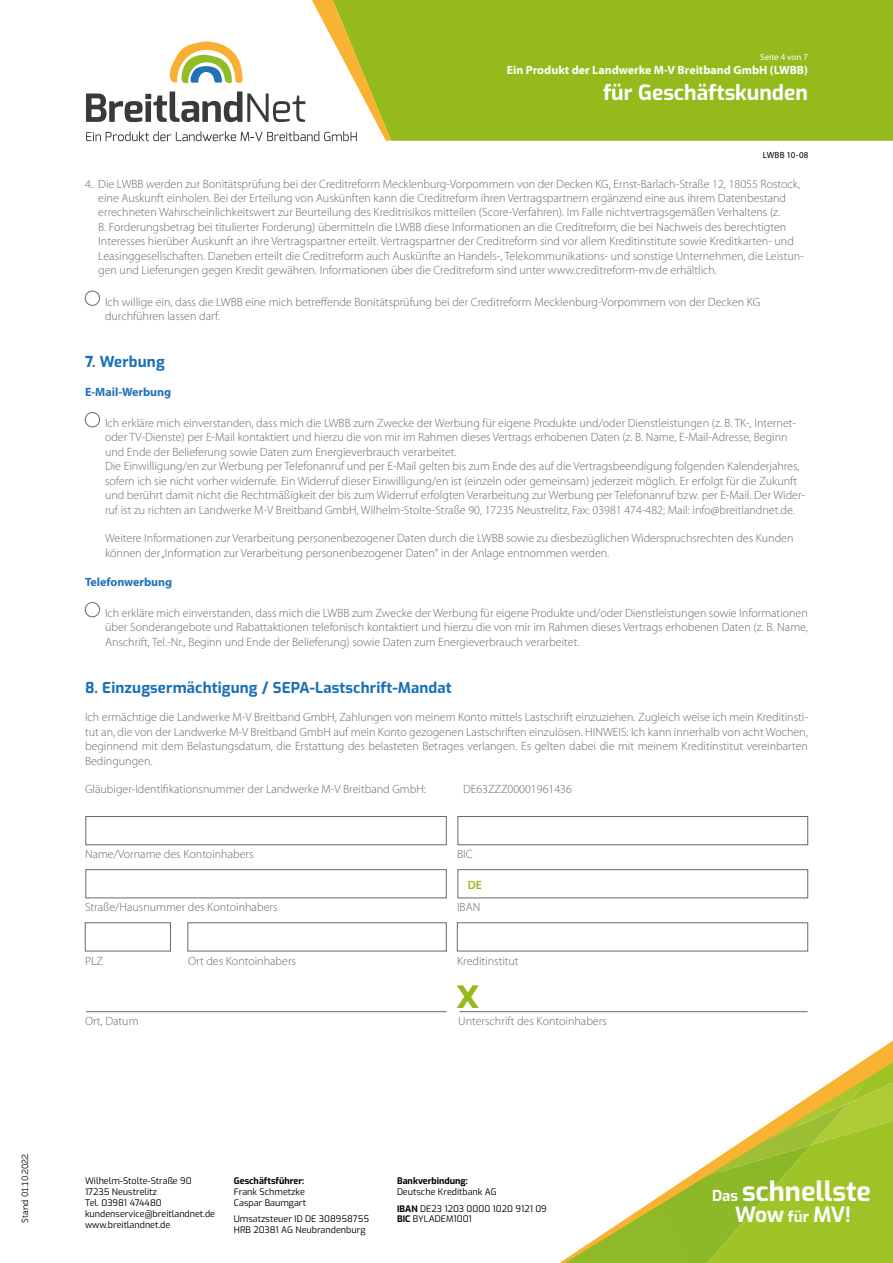
<style>
.page{position:relative;width:893px;height:1263px;background:#fff}
.page>*{position:absolute;margin:0;border:0;box-sizing:border-box;transform-origin:0 0}
.t1{font:700 42px "Exo";color:#94ba1c}
.t2{font:700 27px "Exo";color:#fff}
.t3{font:700 21px "Exo";color:#fff}
.t4{font:700 15px "Exo";letter-spacing:.01em;color:#1770b8}
.t5{font:300 12px/14.4px "Myriad Pro";color:#65686c}
.t6{font:700 12px "Myriad Pro";color:#fff}
.t7{font:700 12px "Myriad Pro";color:#2271b7}
.t8{font:600 12px "Myriad Pro";color:#94ba1c}
.t9{font:9px/10.8px "Exo";color:#000}
.t10{font:700 9px "Exo";color:#000}
.t11{font:9px "Museo 300";letter-spacing:-.005em;color:#000}
.t12{font:9px "Myriad Pro";color:#fff}
.t13{font:9px "Myriad Pro";letter-spacing:.02em;color:#000}
.s1{font-weight:700}
.s2{font-size:15px}
</style>
<div class="page">
<div style="left:391px;top:0;width:502px;height:141px;background:#94ba1c"></div>
<img style="left:852px;top:1054px;width:41px;height:14px">
<img style="left:847px;top:1068px;width:46px;height:9px">
<img style="left:872px;top:1077px;width:21px;height:40px">
<div style="left:811px;top:1117px;width:82px;height:146px;background:#9ec326"></div>
<img style="left:736px;top:1127px;width:111px;height:48px">
<img style="left:559px;top:1145px;width:252px;height:118px">
<img style="left:799px;top:1075px;width:73px;height:67px">
<img style="left:763px;top:1103px;width:84px;height:39px">
<img style="left:583px;top:1191px;width:70px;height:32px">
<img style="left:653px;top:1147px;width:97px;height:44px">
<img style="left:631px;top:1191px;width:22px;height:10px">
<svg style="left:86px;top:0;width:305px;height:141px"></svg>
<div style="left:85px;top:291px;width:15px;height:15px;border:1px solid #65686c;border-radius:50%"></div>
<div style="left:85px;top:412px;width:15px;height:15px;border:1px solid #65686c;border-radius:50%"></div>
<div style="left:85px;top:602px;width:15px;height:15px;border:1px solid #65686c;border-radius:50%"></div>
<hr style="left:459px;top:1011px;width:349px;height:1px;background:#65686c">
<hr style="left:86px;top:1011px;width:360px;height:1px;background:#65686c">
<div style="left:86px;top:816px;width:360px;height:29px;border:1px solid #65686c"></div>
<div style="left:86px;top:869px;width:360px;height:29px;border:1px solid #65686c"></div>
<div style="left:458px;top:816px;width:350px;height:29px;border:1px solid #65686c"></div>
<div style="left:458px;top:869px;width:350px;height:29px;border:1px solid #65686c"></div>
<p class="t11" style="left:20px;top:1222px;width:70px;rotate:-90deg">Stand 01.10.2022</p>
<p class="t12" style="left:760px;top:51px;width:49px">Seite 4 von 7</p>
<p class="t6" style="left:507px;top:62px;width:303px">Ein Produkt der Landwerke M-V Breitband GmbH (LWBB)</p>
<h3 class="t3" style="left:603px;top:76px;width:206px">für Geschäftskunden</h3>
<p class="t13" style="left:763px;top:149px;width:47px">LWBB 10-08</p>
<p class="t5" style="left:98px;top:177px;width:707px;text-indent:-13px">4. Die LWBB werden zur Bonitätsprüfung bei der Creditreform Mecklenburg-Vorpommern von der Decken KG, Ernst-Barlach-Straße 12, 18055 Rostock, eine Auskunft einholen. Bei der Erteilung von Auskünften kann die Creditreform ihren Vertragspartnern ergänzend eine aus ihrem Datenbestand errechneten Wahrscheinlichkeitswert zur Beurteilung des Kreditrisikos mitteilen (Score-Verfahren). Im Falle nichtvertragsgemäßen Verhaltens (z.<br>B. Forderungsbetrag bei titulierter Forderung) übermitteln die LWBB diese Informationen an die Creditreform, die bei Nachweis des berechtigten Interesses hierüber Auskunft an ihre Vertragspartner erteilt. Vertragspartner der Creditreform sind vor allem Kreditinstitute sowie Kreditkarten- und Leasinggesellschaften. Daneben erteilt die Creditreform auch Auskünfte an Handels-, Telekommunikations- und sonstige Unternehmen, die Leistun&shy;gen und Lieferungen gegen Kredit gewähren. Informationen über die Creditreform sind unter www.creditreform-mv.de erhältlich.</p>
<p class="t5" style="left:105px;top:295px;width:657px">Ich willige ein, dass die LWBB eine mich betreffende Bonitätsprüfung bei der Creditreform Mecklenburg-Vorpommern von der Decken KG durchführen lassen darf.</p>
<p class="t4" style="left:85px;top:350px;width:81px">7. Werbung</p>
<p class="t7" style="left:85px;top:384px;width:88px">E-Mail-Werbung</p>
<p class="t5" style="left:105px;top:416px;width:701px">Ich erkläre mich einverstanden, dass mich die LWBB zum Zwecke der Werbung für eigene Produkte und/oder Dienstleistungen (z. B. TK-, Internet&shy;oder TV-Dienste) per E-Mail kontaktiert und hierzu die von mir im Rahmen dieses Vertrags erhobenen Daten (z. B. Name, E-Mail-Adresse, Beginn und Ende der Belieferung sowie Daten zum Energieverbrauch verarbeitet.<br>Die Einwilligung/en zur Werbung per Telefonanruf und per E-Mail gelten bis zum Ende des auf die Vertragsbeendigung folgenden Kalenderjahres, sofern ich sie nicht vorher widerrufe. Ein Widerruf dieser Einwilligung/en ist (einzeln oder gemeinsam) jederzeit möglich. Er erfolgt für die Zukunft und berührt damit nicht die Rechtmäßigkeit der bis zum Widerruf erfolgten Verarbeitung zur Werbung per Telefonanruf bzw. per E-Mail. Der Wider&shy;ruf ist zu richten an Landwerke M-V Breitband GmbH, Wilhelm-Stolte-Straße 90, 17235 Neustrelitz, Fax: 03981 474-482; Mail: info@breitlandnet.de.</p>
<p class="t5" style="left:105px;top:531px;width:690px">Weitere Informationen zur Verarbeitung personenbezogener Daten durch die LWBB sowie zu diesbezüglichen Widerspruchsrechten des Kunden können der „Information zur Verarbeitung personenbezogener Daten“ in der Anlage entnommen werden.</p>
<p class="t7" style="left:85px;top:574px;width:89px">Telefonwerbung</p>
<p class="t5" style="left:105px;top:606px;width:704px;text-align:justify">Ich erkläre mich einverstanden, dass mich die LWBB zum Zwecke der Werbung für eigene Produkte und/oder Dienstleistungen sowie Informationen über Sonderangebote und Rabattaktionen telefonisch kontaktiert und hierzu die von mir im Rahmen dieses Vertrags erhobenen Daten (z. B. Name, Anschrift, Tel.-Nr., Beginn und Ende der Belieferung) sowie Daten zum Energieverbrauch verarbeitet.</p>
<p class="t4" style="left:85px;top:676px;width:368px">8. Einzugsermächtigung / SEPA-Lastschrift-Mandat</p>
<p class="t5" style="left:85px;top:710px;width:724px;text-align:justify">Ich ermächtige die Landwerke M-V Breitband GmbH, Zahlungen von meinem Konto mittels Lastschrift einzuziehen. Zugleich weise ich mein Kreditinsti&shy;tut an, die von der Landwerke M-V Breitband GmbH auf mein Konto gezogenen Lastschriften einzulösen. HINWEIS: Ich kann innerhalb von acht Wochen, beginnend mit dem Belastungsdatum, die Erstattung des belasteten Betrages verlangen. Es gelten dabei die mit meinem Kreditinstitut vereinbarten Bedingungen.</p>
<p class="t5" style="left:85px;top:782px;width:342px">Gläubiger-Identifikationsnummer der Landwerke M-V Breitband GmbH:</p>
<p class="t5" style="left:463px;top:782px;width:110px">DE63ZZZ00001961436</p>
<p class="t5" style="left:85px;top:847px;width:170px">Name/Vorname des Kontoinhabers</p>
<p class="t5" style="left:457px;top:847px;width:17px">BIC</p>
<p class="t8" style="left:468px;top:877px;width:16px">DE</p>
<p class="t5" style="left:85px;top:900px;width:194px">Straße/Hausnummer des Kontoinhabers</p>
<p class="t5" style="left:457px;top:900px;width:25px">IBAN</p>
<p class="t5" style="left:85px;top:953px;width:19px">PLZ</p>
<p class="t5" style="left:188px;top:953px;width:109px">Ort des Kontoinhabers</p>
<p class="t5" style="left:457px;top:953px;width:63px">Kreditinstitut</p>
<h1 class="t1" style="left:456px;top:960px;width:24px">x</h1>
<p class="t5" style="left:85px;top:1014px;width:55px">Ort, Datum</p>
<p class="t5" style="left:458px;top:1014px;width:150px">Unterschrift des Kontoinhabers</p>
<p class="t10" style="left:234px;top:1174px;width:72px">Geschäftsführer:</p>
<p class="t9" style="left:234px;top:1186px;width:74px">Frank Schmetzke<br>Caspar Baumgart</p>
<p class="t9" style="left:234px;top:1213px;width:137px">Umsatzsteuer ID DE 308958755<br>HRB 20381 AG Neubrandenburg</p>
<p class="t9" style="left:85px;top:1175px;width:132px">Wilhelm-Stolte-Straße 90<br>17235 Neustrelitz<br>Tel. 03981 474480 kundenservice@breitlandnet.de www.breitlandnet.de</p>
<p class="t10" style="left:397px;top:1174px;width:72px">Bankverbindung:</p>
<p class="t9" style="left:397px;top:1183px;width:151px;line-height:16.5px">Deutsche Kreditbank AG<br><span class="s1">IBAN</span> DE23 1203 0000 1020 9121 09</p>
<p class="t9" style="left:397px;top:1213px;width:76px"><span class="s1">BIC</span> BYLADEM1001</p>
<h2 class="t2" style="left:712px;top:1170px;width:160px"><span class="s2">Das</span> schnellste</h2>
<h3 class="t3" style="left:735px;top:1198px;width:117px">Wow <span class="s2">für</span> MV!</h3>
</div>
